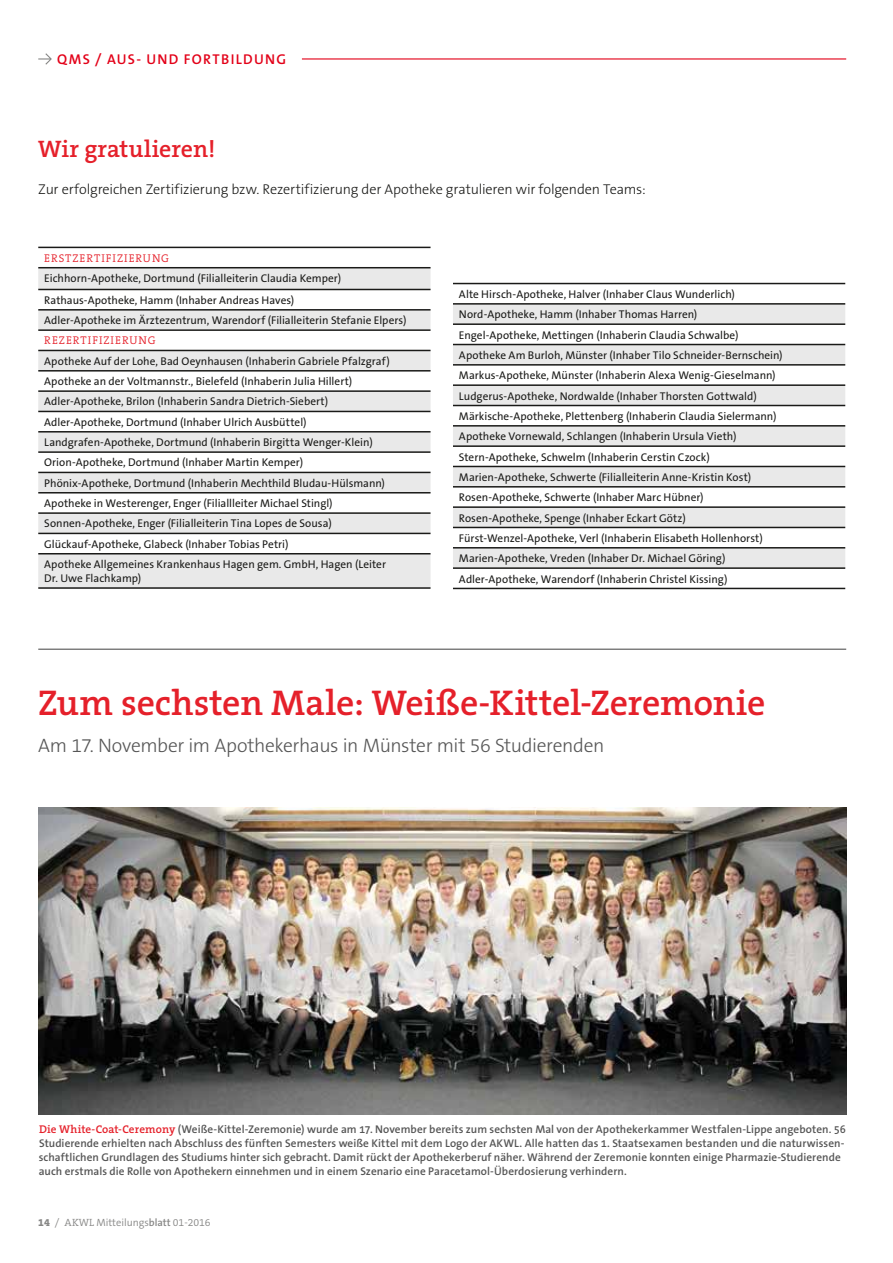
<style>
.page{position:relative;width:893px;height:1263px;background:#fff}
.page>*{position:absolute;margin:0;border:0;box-sizing:border-box;transform-origin:0 0}
.t1{font:600 36px "The Serif B W6";letter-spacing:.005em;color:#e5202a}
.t2{font:600 24px "The Serif B W6";color:#e5202a}
.t3{font:300 19.5px "The Sans B W3";letter-spacing:-.02em;color:#565656}
.t4{font:300 14.25px "The Sans B W3";letter-spacing:-.01em;color:#1a1a18}
.t5{font:600 14.25px "The Sans B W6";letter-spacing:.09em;color:#e30018}
.t6{font:11.25px/20.4px "The Sans B W5 Plain";color:#1a1a18}
.t7{font:600 11.25px/14px "The Sans B W6";letter-spacing:.005em;color:#565656}
.t8{font:300 11.25px "The Serif B W4";letter-spacing:.09em;color:#e5202a}
.t9{font:300 10.5px "The Serif B W4";letter-spacing:-.005em;color:#878786}
.s1{font-family:"The Serif B W6";color:#e5202a}
.s2{font-family:"The Serif B W8";font-weight:800}
.s3{font-family:"The Sans B W4"}
.s4{font-family:"The Sans B W6";font-weight:600}
</style>
<div class="page">
<img style="left:38px;top:808px;width:808px;height:307px">
<svg style="left:38px;top:268px;width:393px;height:319px;fill:#e9e9e9"></svg>
<hr style="left:38px;top:289px;width:393px;height:1px;background:#1a1a18">
<hr style="left:38px;top:309px;width:393px;height:2px;background:#1a1a18">
<hr style="left:38px;top:329px;width:393px;height:2px;background:#1a1a18">
<hr style="left:38px;top:350px;width:393px;height:1px;background:#1a1a18">
<hr style="left:38px;top:370px;width:393px;height:2px;background:#1a1a18">
<hr style="left:38px;top:390px;width:393px;height:2px;background:#1a1a18">
<hr style="left:38px;top:411px;width:393px;height:1px;background:#1a1a18">
<hr style="left:38px;top:431px;width:393px;height:1px;background:#1a1a18">
<hr style="left:38px;top:451px;width:393px;height:2px;background:#1a1a18">
<hr style="left:38px;top:472px;width:393px;height:1px;background:#1a1a18">
<hr style="left:38px;top:492px;width:393px;height:1px;background:#1a1a18">
<hr style="left:38px;top:512px;width:393px;height:2px;background:#1a1a18">
<hr style="left:38px;top:533px;width:393px;height:1px;background:#1a1a18">
<hr style="left:38px;top:553px;width:393px;height:1px;background:#1a1a18">
<hr style="left:38px;top:587px;width:393px;height:2px;background:#1a1a18">
<hr style="left:38px;top:247px;width:393px;height:1px;background:#1a1a18">
<hr style="left:38px;top:267px;width:393px;height:1px;background:#1a1a18">
<svg style="left:453px;top:305px;width:392px;height:262px;fill:#e9e9e9"></svg>
<hr style="left:453px;top:283px;width:392px;height:1px;background:#1a1a18">
<hr style="left:453px;top:303px;width:392px;height:2px;background:#1a1a18">
<hr style="left:453px;top:323px;width:392px;height:2px;background:#1a1a18">
<hr style="left:453px;top:344px;width:392px;height:1px;background:#1a1a18">
<hr style="left:453px;top:364px;width:392px;height:2px;background:#1a1a18">
<hr style="left:453px;top:384px;width:392px;height:2px;background:#1a1a18">
<hr style="left:453px;top:405px;width:392px;height:1px;background:#1a1a18">
<hr style="left:453px;top:425px;width:392px;height:2px;background:#1a1a18">
<hr style="left:453px;top:445px;width:392px;height:2px;background:#1a1a18">
<hr style="left:453px;top:466px;width:392px;height:1px;background:#1a1a18">
<hr style="left:453px;top:486px;width:392px;height:2px;background:#1a1a18">
<hr style="left:453px;top:506px;width:392px;height:2px;background:#1a1a18">
<hr style="left:453px;top:527px;width:392px;height:1px;background:#1a1a18">
<hr style="left:453px;top:547px;width:392px;height:1px;background:#1a1a18">
<hr style="left:453px;top:567px;width:392px;height:2px;background:#1a1a18">
<hr style="left:453px;top:588px;width:392px;height:1px;background:#1a1a18">
<hr style="left:38px;top:649px;width:808px;height:1px;background:#565656">
<svg style="left:38px;top:53px;width:14px;height:12px"></svg>
<hr style="left:302px;top:58px;width:544px;height:2px;background:#e30018">
<p class="t5" style="left:57px;top:50px;width:229px">QMS / AUS- und Fortbildung</p>
<h2 class="t2" style="left:38px;top:133px;width:179px">Wir gratulieren!</h2>
<p class="t4" style="left:38px;top:180px;width:609px">Zur erfolgreichen Zertifizierung bzw. Rezertifizierung der Apotheke gratulieren wir folgenden Teams:</p>
<p class="t8" style="left:44px;top:251px;width:15px">ERSTZERTIFIZIER</p>
<p class="t8" style="left:143px;top:251px;width:26px">UNG</p>
<p class="t6" style="left:44px;top:267px;width:298px;line-height:21.8px">Eichhorn-Apotheke, Dortmund (Filialleiterin Claudia Kemper)<br>Rathaus-Apotheke, Hamm (Inhaber Andreas Haves)</p>
<p class="t6" style="left:44px;top:310px;width:364px">Adler-Apotheke im Ärztezentrum, Warendorf (Filialleiterin Stefanie Elpers)</p>
<p class="t8" style="left:44px;top:333px;width:16px">REZERTIFIZIER</p>
<p class="t8" style="left:129px;top:333px;width:26px">UNG</p>
<p class="t6" style="left:44px;top:351px;width:347px">Apotheke Auf der Lohe, Bad Oeynhausen (Inhaberin Gabriele Pfalzgraf)<br>Apotheke an der Voltmannstr., Bielefeld (Inhaberin Julia Hillert)<br>Adler-Apotheke, Brilon (Inhaberin Sandra Dietrich-Siebert)<br>Adler-Apotheke, Dortmund (Inhaber Ulrich Ausbüttel)<br>Landgrafen-Apotheke, Dortmund (Inhaberin Birgitta Wenger-Klein)<br>Orion-Apotheke, Dortmund (Inhaber Martin Kemper)<br>Phönix-Apotheke, Dortmund (Inhaberin Mechthild Bludau-Hülsmann)<br>Apotheke in Westerenger, Enger (Filiallleiter Michael Stingl)<br>Sonnen-Apotheke, Enger (Filialleiterin Tina Lopes de Sousa)<br>Glückauf-Apotheke, Glabeck (Inhaber Tobias Petri)<br>Apotheke Allgemeines Krankenhaus Hagen gem. GmbH, Hagen (Leiter</p>
<p class="t6" style="left:44px;top:568px;width:99px">Dr. Uwe Flachkamp)</p>
<p class="t6" style="left:459px;top:284px;width:325px">Alte Hirsch-Apotheke, Halver (Inhaber Claus Wunderlich)<br>Nord-Apotheke, Hamm (Inhaber Thomas Harren)<br>Engel-Apotheke, Mettingen (Inhaberin Claudia Schwalbe)<br>Apotheke Am Burloh, Münster (Inhaber Tilo Schneider-Bernschein)<br>Markus-Apotheke, Münster (Inhaberin Alexa Wenig-Gieselmann)<br>Ludgerus-Apotheke, Nordwalde (Inhaber Thorsten Gottwald)<br>Märkische-Apotheke, Plettenberg (Inhaberin Claudia Sielermann)<br>Apotheke Vornewald, Schlangen (Inhaberin Ursula Vieth)<br>Stern-Apotheke, Schwelm (Inhaberin Cerstin Czock)<br>Marien-Apotheke, Schwerte (Filialleiterin Anne-Kristin Kost)<br>Rosen-Apotheke, Schwerte (Inhaber Marc Hübner)<br>Rosen-Apotheke, Spenge (Inhaber Eckart Götz)<br>Fürst-Wenzel-Apotheke, Verl (Inhaberin Elisabeth Hollenhorst)<br>Marien-Apotheke, Vreden (Inhaber Dr. Michael Göring)<br>Adler-Apotheke, Warendorf (Inhaberin Christel Kissing)</p>
<h1 class="t1" style="left:38px;top:679px;width:729px">Zum sechsten Male: Weiße-Kittel-Zeremonie</h1>
<h3 class="t3" style="left:38px;top:733px;width:568px">Am 17. November im Apothekerhaus in Münster mit 56 Studierenden</h3>
<p class="t7" style="left:39px;top:1123px;width:808px"><span class="s1">Die White-Coat-Ceremony</span> (Weiße-Kittel-Zeremonie) wurde am 17. N ovember bereits zum sechsten Mal von der Apothekerkammer Westfalen-Lippe angeboten. 56<br>Studierende erhielten nach Abschluss des fünften Semesters weiße Kittel mit dem Logo der AKWL</p>
<p class="t7" style="left:39px;top:1137px;width:807px;text-indent:481px">. Alle hatten das 1. Staatsexamen bestanden und die naturwissen&shy;schaftlichen Grundlagen des Studiums hinter sich gebracht. Damit rückt der Apothekerberuf näher. Während der Zeremonie konnten einige Pharmazie-Studierende auch erstmals die Rolle von Apothekern einnehmen und in einem Szenario eine Paracetamol-Überdosierung verhindern.</p>
<p class="t9" style="left:38px;top:1216px;width:174px"><span class="s2">14</span> / AKWL <span class="s3">Mitteilungs</span><span class="s4">blatt</span> 01-2016</p>
</div>
